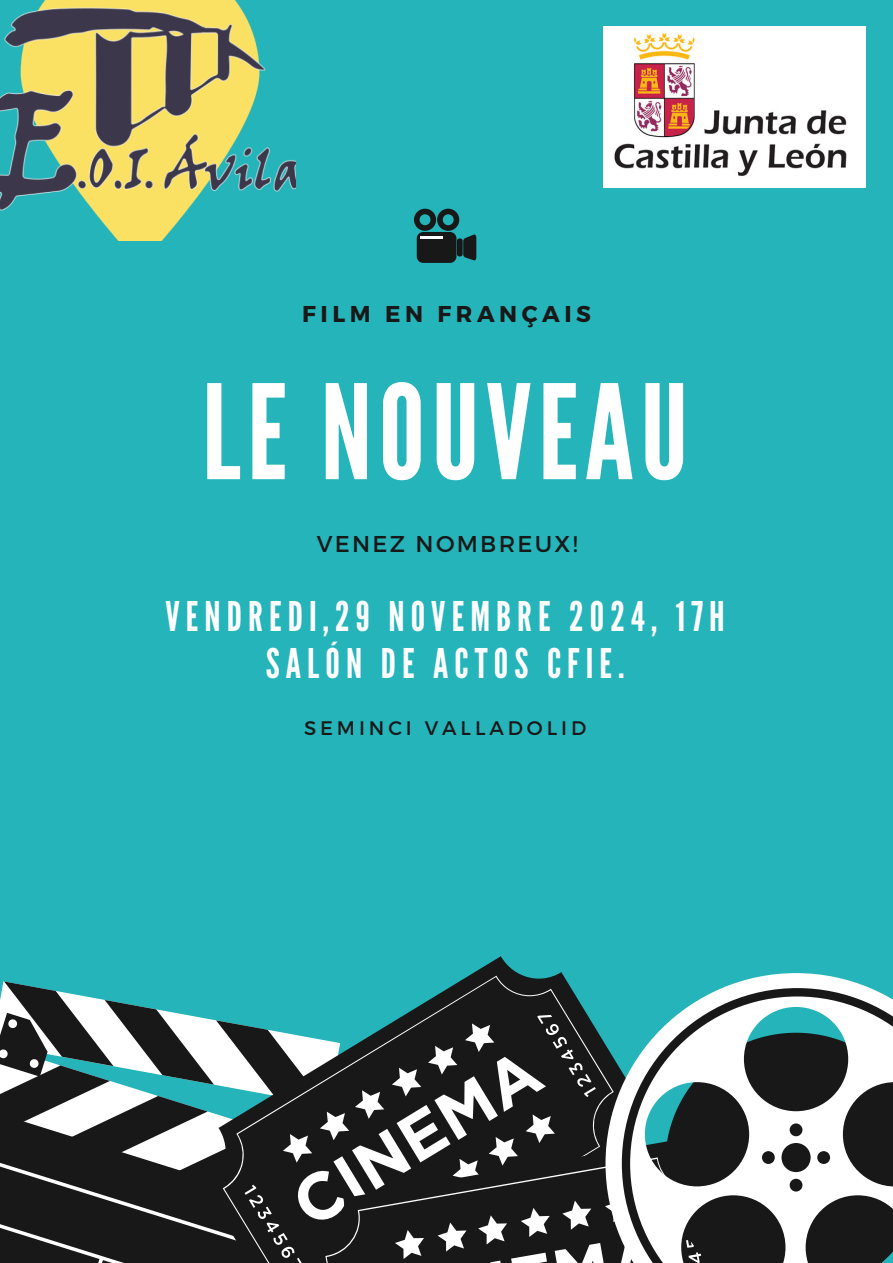
<style>
.page{position:relative;width:893px;height:1263px;background:#24b4ba}
.page>*{position:absolute;margin:0;border:0;box-sizing:border-box;transform-origin:0 0}
.t1{font:130.73px "League Gothic";letter-spacing:.05em;color:#fff}
.t2{font:40.88px/46.7px "League Gothic";letter-spacing:.15em;color:#fff;text-align:center}
.t3{font:700 22.88px "Montserrat";letter-spacing:.2em;color:#181818}
.t4{font:22.88px "Montserrat";letter-spacing:.1em;color:#181818}
.t5{font:19.58px "Montserrat";letter-spacing:.2em;color:#181818}
</style>
<div class="page">
<svg style="left:0;top:975px;width:605px;height:288px;background:#435758"></svg>
<svg style="left:605px;top:973px;width:265px;height:290px"></svg>
<svg style="left:622px;top:988px;width:271px;height:275px;background:#818f8f"></svg>
<div style="left:417px;top:232px;width:39px;height:31px;background:#181818;border-radius:6px"></div>
<svg style="left:414px;top:209px;width:62px;height:51px"></svg>
<img style="left:603px;top:26px;width:262px;height:161px">
<img style="left:0;top:0;width:295px;height:241px">
<p class="t3" style="left:302px;top:299px;width:290px">FILM EN FRANÇAIS</p>
<h1 class="t1" style="left:202px;top:357px;width:488px">LE NOUVEAU</h1>
<p class="t4" style="left:317px;top:528px;width:262px">VENEZ NOMBREUX!</p>
<p class="t2" style="left:165px;top:594px;width:561px">VENDREDI,29 NOVEMBRE 2024, 17H<br>SALÓN DE ACTOS CFIE.</p>
<h3 class="t5" style="left:304px;top:715px;width:284px">SEMINCI VALLADOLID</h3>
</div>
